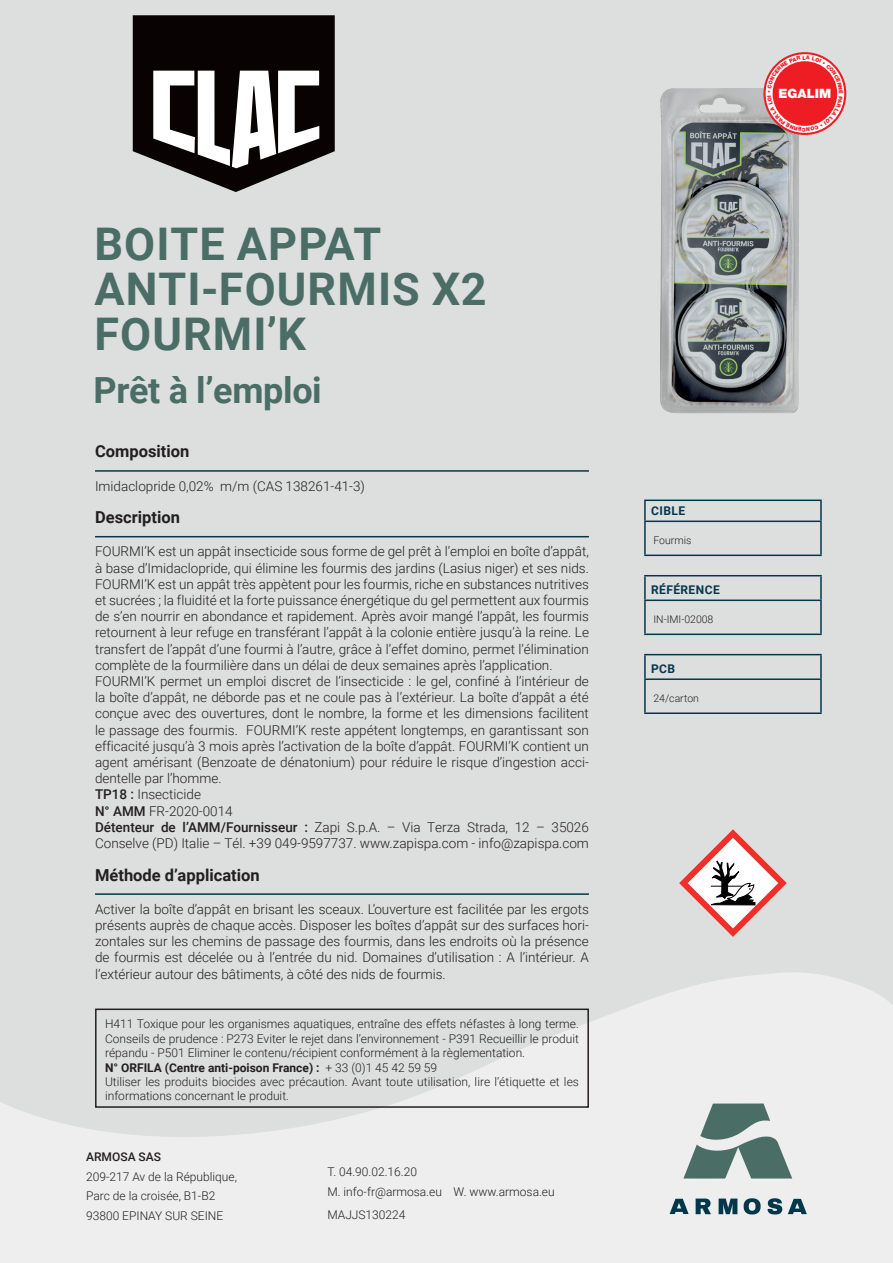
<style>
.page{position:relative;width:893px;height:1263px;background:#dddede}
.page>*{position:absolute;margin:0;border:0;box-sizing:border-box;transform-origin:0 0}
.t1{font:700 45px/45px "Roboto";letter-spacing:.025em;color:#4a6d65}
.t2{font:700 36px "Roboto";letter-spacing:-.01em;color:#4a6d65}
.t3{font:700 16.5px "Roboto";color:#231f20}
.t4{font:300 13.5px/16.2px "Roboto";color:#231f20}
.t5{font:900 12.9px "Helvetica Neue LT Std";color:#fff}
.t6{font:300 12px/14.4px "Roboto";color:#231f20}
.t7{font:700 12px "Roboto";letter-spacing:.035em;color:#05374b}
.t8{font:500 12px "Roboto";color:#231f20}
.t9{font:300 10.5px "Roboto";color:#231f20}
.s1{font-weight:500}
.s2{font-weight:700}
</style>
<div class="page">
<svg style="left:0;top:973px;width:893px;height:290px;fill:#edeeed"></svg>
<hr style="left:644px;top:499px;width:178px;height:2px;background:#05374b">
<svg style="left:644px;top:500px;width:178px;height:55px"></svg>
<hr style="left:644px;top:520px;width:178px;height:2px;background:#05374b">
<hr style="left:644px;top:522px;width:2px;height:33px;background:#05374b">
<hr style="left:820px;top:522px;width:2px;height:33px;background:#05374b">
<hr style="left:644px;top:555px;width:178px;height:1px;background:#05374b">
<svg style="left:646px;top:576px;width:174px;height:26px"></svg>
<hr style="left:644px;top:575px;width:178px;height:1px;background:#05374b">
<hr style="left:644px;top:576px;width:2px;height:23px;background:#05374b">
<hr style="left:820px;top:576px;width:2px;height:23px;background:#05374b">
<hr style="left:644px;top:599px;width:178px;height:2px;background:#05374b">
<hr style="left:644px;top:601px;width:2px;height:32px;background:#05374b">
<hr style="left:820px;top:601px;width:2px;height:32px;background:#05374b">
<hr style="left:644px;top:633px;width:178px;height:2px;background:#05374b">
<svg style="left:646px;top:655px;width:174px;height:1px"></svg>
<hr style="left:644px;top:654px;width:178px;height:1px;background:#05374b">
<hr style="left:644px;top:655px;width:2px;height:23px;background:#05374b">
<hr style="left:820px;top:655px;width:2px;height:23px;background:#05374b">
<hr style="left:644px;top:678px;width:178px;height:2px;background:#05374b">
<hr style="left:644px;top:680px;width:2px;height:32px;background:#05374b">
<hr style="left:820px;top:680px;width:2px;height:32px;background:#05374b">
<hr style="left:644px;top:712px;width:178px;height:2px;background:#05374b">
<svg style="left:683px;top:1103px;width:109px;height:75px"></svg>
<svg style="left:788px;top:1199px;width:19px;height:15px"></svg>
<svg style="left:670px;top:1199px;width:19px;height:15px"></svg>
<svg style="left:696px;top:1198px;width:15px;height:16px"></svg>
<svg style="left:719px;top:1198px;width:18px;height:16px"></svg>
<svg style="left:744px;top:1198px;width:17px;height:16px"></svg>
<svg style="left:768px;top:1198px;width:14px;height:16px"></svg>
<svg style="left:133px;top:15px;width:202px;height:177px;background:#5b5858"></svg>
<svg style="left:679px;top:829px;width:108px;height:108px"></svg>
<div style="left:95px;top:1008px;width:494px;height:100px;border:2px solid #231f20"></div>
<img style="left:660px;top:77px;width:187px;height:337px">
<div style="left:763px;top:52px;width:83px;height:83px;border:2px solid #ee1d23;border-radius:50%"></div>
<hr style="left:95px;top:470px;width:494px;height:2px;background:#05374b">
<hr style="left:95px;top:536px;width:494px;height:1px;background:#05374b">
<hr style="left:95px;top:893px;width:494px;height:2px;background:#05374b">
<svg style="left:767px;top:56px;width:77px;height:75px;background:#ec6b6f"></svg>
<h1 class="t1" style="left:94px;top:219px;width:394px">BOITE APPAT<br>ANTI-FOURMIS X2<br>FOURMI’K</h1>
<h2 class="t2" style="left:94px;top:365px;width:230px">Prêt à l’emploi</h2>
<p class="t3" style="left:95px;top:440px;width:96px">Composition</p>
<p class="t4" style="left:95px;top:477px;width:271px">Imidaclopride 0,02% m/m (CAS 138261-41-3)</p>
<p class="t3" style="left:95px;top:506px;width:86px">Description</p>
<p class="t4" style="left:95px;top:543px;width:495px">FOURMI’K est un appât insecticide sous forme de gel prêt à l’emploi en boîte d’appât, à base d’Imidaclopride, qui élimine les fourmis des jardins (Lasius niger) et ses nids.<br>FOURMI’K est un appât très appètent pour les fourmis, riche en substances nutritives et sucrées ; la fluidité et la forte puissance énergétique du gel permettent aux fourmis de s’en nourrir en abondance et rapidement. Après avoir mangé l’appât, les fourmis retournent à leur refuge en transférant l’appât à la colonie entière jusqu’à la reine. Le transfert de l’appât d’une fourmi à l’autre, grâce à l’effet domino, permet l’élimination complète de la fourmilière dans un délai de deux semaines après l’application.<br>FOURMI’K permet un emploi discret de l’insecticide : le gel, confiné à l’intérieur de la boîte d’appât, ne déborde pas et ne coule pas à l’extérieur. La boîte d’appât a été conçue avec des ouvertures, dont le nombre, la forme et les dimensions facilitent le passage des fourmis. FOURMI’K reste appétent longtemps, en garantissant son efficacité jusqu’à 3 mois après l’activation de la boîte d’appât. FOURMI’K contient un agent amérisant (Benzoate de dénatonium) pour réduire le risque d’ingestion acci&shy;dentelle par l’homme.<br><span class="s1">TP18 :</span> Insecticide<br><span class="s1">N° AMM</span> FR-2020-0014<br><span class="s1">Détenteur de l’AMM/Fournisseur :</span> Zapi S.p.A. – Via Terza Strada, 12 – 35026<br>Conselve (PD) Italie – Tél. +39 049-9597737. www.zapispa.com - info@zapispa.com</p>
<p class="t3" style="left:95px;top:863px;width:166px">Méthode d’application</p>
<p class="t4" style="left:95px;top:900px;width:495px;text-align:justify">Activer la boîte d’appât en brisant les sceaux. L’ouverture est facilitée par les ergots présents auprès de chaque accès. Disposer les boîtes d’appât sur des surfaces hori&shy;zontales sur les chemins de passage des fourmis, dans les endroits où la présence de fourmis est décelée ou à l’entrée du nid. Domaines d’utilisation : A l’intérieur. A l’extérieur autour des bâtiments, à côté des nids de fourmis.</p>
<p class="t6" style="left:105px;top:1016px;width:475px">H411 Toxique pour les organismes aquatiques, entraîne des effets néfastes à long terme.<br>Conseils de prudence : P273 Eviter le rejet dans l’environnement - P391 Recueillir le produit répandu - P501 Eliminer le contenu/récipient conformément à la règlementation.<br><span class="s2">N° ORFILA (Centre anti-poison France) :</span> + 33 (0)1 45 42 59 59<br>Utiliser les produits biocides avec précaution. Avant toute utilisation, lire l’étiquette et les informations concernant le produit.</p>
<p class="t8" style="left:86px;top:1148px;width:76px">ARMOSA SAS</p>
<p class="t6" style="left:86px;top:1166px;width:152px;line-height:19.5px">209-217 Av de la République,<br>Parc de la croisée, B1-B2<br>93800 EPINAY SUR SEINE</p>
<p class="t6" style="left:327px;top:1162px;width:229px;line-height:19.5px">T. 04.90.02.16.20<br>M. info-fr@armosa.eu W. www.armosa.eu</p>
<p class="t6" style="left:327px;top:1207px;width:80px">MAJJS130224</p>
<p class="t5" style="left:778px;top:86px;width:54px">EGALIM</p>
<p class="t7" style="left:651px;top:503px;width:35px">CIBLE</p>
<p class="t9" style="left:653px;top:533px;width:39px">Fourmis</p>
<p class="t7" style="left:651px;top:582px;width:70px">RÉFÉRENCE</p>
<p class="t9" style="left:653px;top:612px;width:62px">IN-IMI-02008</p>
<p class="t7" style="left:651px;top:660px;width:26px">PCB</p>
<p class="t9" style="left:653px;top:691px;width:47px">24/carton</p>
</div>
